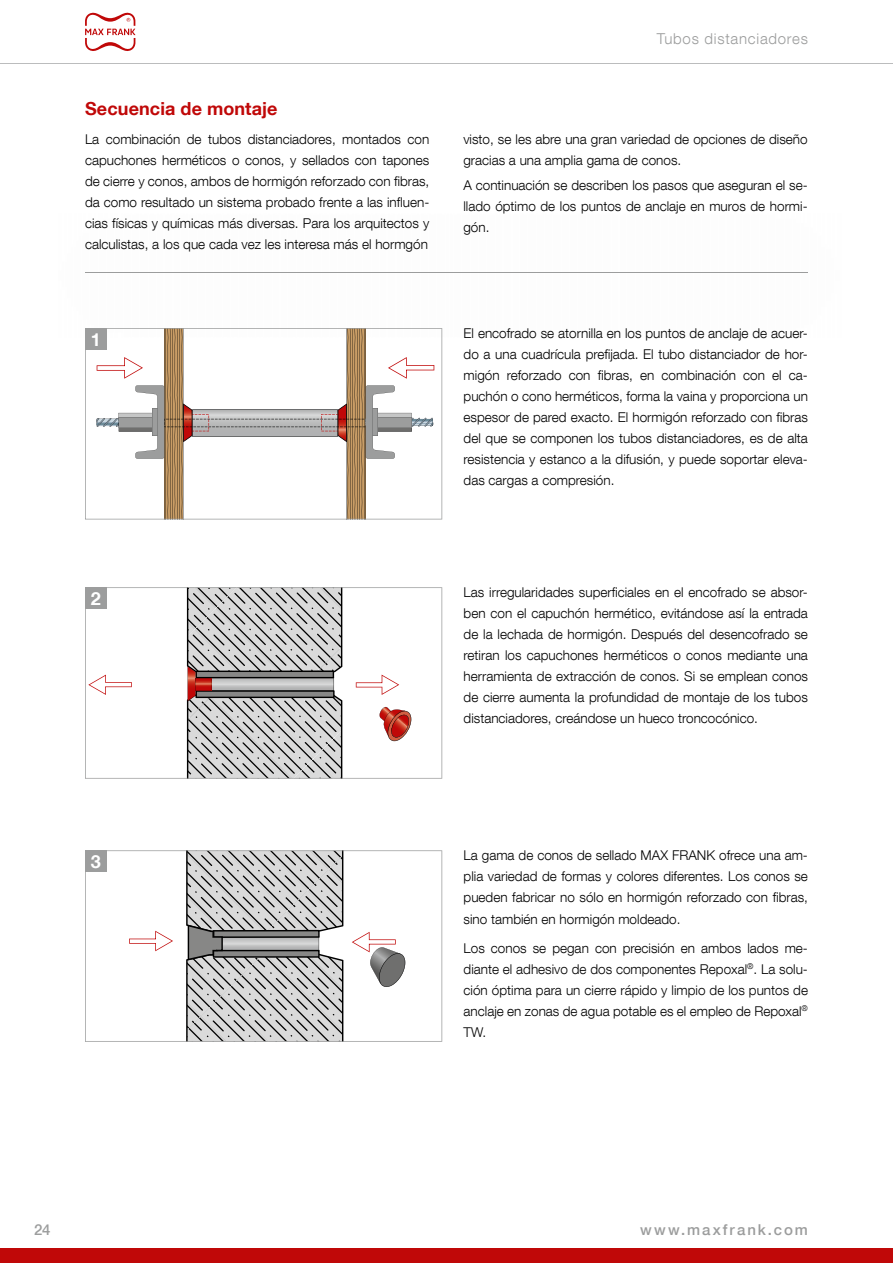
<style>
.page{position:relative;width:893px;height:1263px;background:#fff}
.page>*{position:absolute;margin:0;border:0;box-sizing:border-box;transform-origin:0 0}
.t1{font:700 18px "Helvetica Neue LT Com";letter-spacing:.005em;color:#c00808}
.t2{font:700 18px "Helvetica Neue LT Com";color:#fff}
.t3{font:300 15px "Helvetica Neue LT Com";letter-spacing:.05em;color:#9c9d9d}
.t4{font:500 15px "Helvetica Neue LT Com";letter-spacing:.13em;color:#9c9d9d}
.t5{font:300 13.5px/21px "Helvetica Neue LT Com";color:#000;text-align:justify}
</style>
<div class="page">
<hr style="left:85px;top:272px;width:723px;height:1px;background:#9c9d9d">
<svg style="left:85px;top:850px;width:357px;height:192px"></svg>
<svg style="left:85px;top:587px;width:357px;height:192px"></svg>
<svg style="left:85px;top:328px;width:357px;height:191px"></svg>
<div style="left:85px;top:328px;width:21px;height:22px;background:#9c9d9d"></div>
<div style="left:85px;top:588px;width:22px;height:21px;background:#9c9d9d"></div>
<div style="left:85px;top:851px;width:21px;height:21px;background:#9c9d9d"></div>
<div style="left:0;top:1248px;width:893px;height:15px;background:#c00808"></div>
<svg style="left:85px;top:13px;width:50px;height:38px"></svg>
<hr style="left:0;top:63px;width:893px;height:1px;background:#bbbcbd">
<p class="t3" style="left:657px;top:29px;width:153px">Tubos distanciadores</p>
<h1 class="t1" style="left:85px;top:97px;width:194px">Secuencia de montaje</h1>
<p class="t5" style="left:85px;top:129px;width:346px">La combinación de tubos distanciadores, montados con capuchones herméticos o conos, y sellados con tapones de cierre y conos, ambos de hormigón reforzado con fibras, da como resultado un sistema probado frente a las influen&shy;cias físicas y químicas más diversas. Para los arquitectos y calculistas, a los que cada vez les interesa más el hormgón</p>
<p class="t5" style="left:463px;top:129px;width:346px">visto, se les abre una gran variedad de opciones de diseño gracias a una amplia gama de conos.</p>
<p class="t5" style="left:463px;top:174px;width:346px">A continuación se describen los pasos que aseguran el se&shy;llado óptimo de los puntos de anclaje en muros de hormi&shy;gón.</p>
<h1 class="t2" style="left:91px;top:328px;width:12px">1</h1>
<p class="t5" style="left:464px;top:323px;width:346px">El encofrado se atornilla en los puntos de anclaje de acuer&shy;do a una cuadrícula prefijada. El tubo distanciador de hor&shy;migón reforzado con fibras, en combinación con el ca&shy;puchón o cono herméticos, forma la vaina y proporciona un espesor de pared exacto. El hormigón reforzado con fibras del que se componen los tubos distanciadores, es de alta resistencia y estanco a la difusión, y puede soportar eleva&shy;das cargas a compresión.</p>
<h1 class="t2" style="left:91px;top:587px;width:12px">2</h1>
<p class="t5" style="left:464px;top:582px;width:346px">Las irregularidades superficiales en el encofrado se absor&shy;ben con el capuchón hermético, evitándose así la entrada de la lechada de hormigón. Después del desencofrado se retiran los capuchones herméticos o conos mediante una herramienta de extracción de conos. Si se emplean conos de cierre aumenta la profundidad de montaje de los tubos distanciadores, creándose un hueco troncocónico.</p>
<h1 class="t2" style="left:91px;top:850px;width:12px">3</h1>
<p class="t5" style="left:464px;top:845px;width:346px">La gama de conos de sellado MAX FRANK ofrece una am&shy;plia variedad de formas y colores diferentes. Los conos se pueden fabricar no sólo en hormigón reforzado con fibras, sino también en hormigón moldeado.</p>
<p class="t5" style="left:464px;top:937px;width:346px">Los conos se pegan con precisión en ambos lados me&shy;diante el adhesivo de dos componentes Repoxal<sup>®</sup>. La solu&shy;ción óptima para un cierre rápido y limpio de los puntos de anclaje en zonas de agua potable es el empleo de Repoxal<sup>® </sup>TW.</p>
<p class="t4" style="left:34px;top:1221px;width:18px">24</p>
<p class="t4" style="left:640px;top:1221px;width:169px">www.maxfrank.com</p>
</div>
